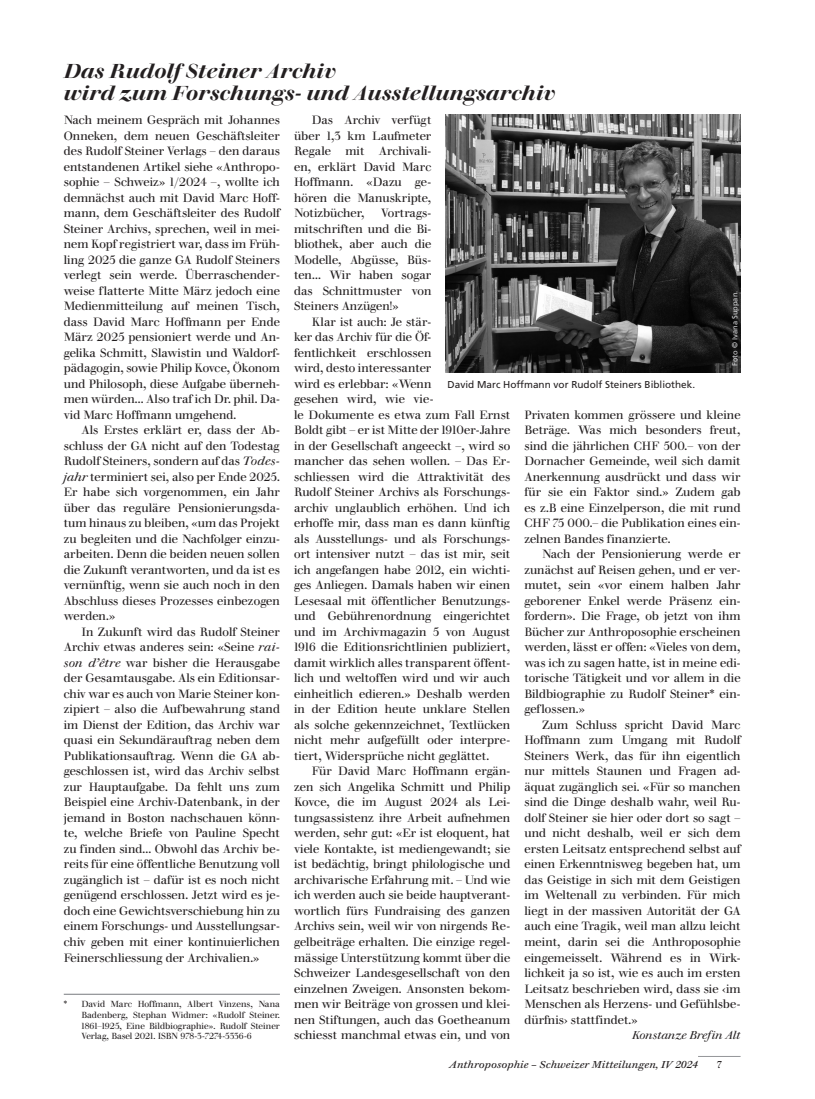
<style>
.page{position:relative;width:815px;height:1099px;background:#fff}
.page>*{position:absolute;margin:0;border:0;box-sizing:border-box;transform-origin:0 0}
.Große_Titel{font:italic 600 20px/22.5px "Walbaum 60 pt";letter-spacing:.01em;color:#231f20}
.Text-D_m_E{font:11.88px/15.5px "Walbaum 18 pt";letter-spacing:.01em;color:#231f20;text-align:justify}
.Text-D_o_E{font:11.88px/15.5px "Walbaum 18 pt";letter-spacing:.01em;color:#231f20;text-align:justify}
.Text-D_m_E-2{font:italic 11.25px "Walbaum 18 pt";color:#231f20}
.Bildunterschriften{font:10px "Frutiger LT Pro";color:#231f20}
.t1{font:italic 10px "Walbaum 12 pt";color:#231f20}
.t2{font:10px "Walbaum 12 pt";color:#231f20}
.Anm_mit_1{font:8.75px/10.6px "Walbaum 18 pt";letter-spacing:.005em;color:#231f20;text-align:justify}
.Bildnachweis{font:7.5px "Frutiger LT Pro";color:#d1d2d4}
.s1{font-style:italic}
</style>
<div class="page">
<hr style="left:698px;top:1055px;width:43px;height:1px;background:#939598">
<img style="left:446px;top:115px;width:295px;height:257px">
<hr style="left:64px;top:993px;width:216px;height:1px;background:#939598">
<p class="Große_Titel" style="left:64px;top:58px;width:493px">Das Rudolf Steiner Archiv<br>wird zum Forschungs- und Ausstellungsarchiv</p>
<p class="Text-D_o_E" style="left:64px;top:111px;width:219px">Nach meinem Gespräch mit Johannes Onneken, dem neuen Geschäftsleiter des Rudolf Steiner Verlags – den daraus entstandenen Artikel siehe «Anthropo&shy;sophie – Schweiz» 1/2024 –, wollte ich demnächst auch mit David Marc Hoff&shy;mann, dem Geschäftsleiter des Rudolf Steiner Archivs, sprechen, weil in mei&shy;nem Kopf registriert war, dass im Früh&shy;ling 2025 die ganze GA Rudolf Steiners verlegt sein werde. Überraschender&shy;weise flatterte Mitte März jedoch eine Medienmitteilung auf meinen Tisch, dass David Marc Hoffmann per Ende März 2025 pensioniert werde und An&shy;gelika Schmitt, Slawistin und Waldorf&shy;pädagogin, sowie Philip Kovce, Ökonom und Philosoph, diese Aufgabe überneh&shy;men würden… Also traf ich Dr. phil. Da&shy;vid Marc Hoffmann umgehend.</p>
<p class="Text-D_m_E" style="left:64px;top:421px;width:218px;text-indent:18px">Als Erstes erklärt er, dass der Ab&shy;schluss der GA nicht auf den Todestag Rudolf Steiners, sondern auf das <span class="s1">Todes&shy;jahr</span> terminiert sei, also per Ende 2025.<br>Er habe sich vorgenommen, ein Jahr über das reguläre Pensionierungsda&shy;tum hinaus zu bleiben, «um das Projekt zu begleiten und die Nachfolger einzu&shy;arbeiten. Denn die beiden neuen sollen die Zukunft verantworten, und da ist es vernünftig, wenn sie auch noch in den Abschluss dieses Prozesses einbezogen werden.»</p>
<p class="Text-D_m_E" style="left:64px;top:623px;width:218px;text-indent:18px">In Zukunft wird das Rudolf Steiner Archiv etwas anderes sein: «Seine <span class="s1">rai&shy;son d’être</span> war bisher die Herausgabe der Gesamtausgabe. Als ein Editionsar&shy;chiv war es auch von Marie Steiner kon&shy;zipiert – also die Aufbewahrung stand im Dienst der Edition, das Archiv war quasi ein Sekundärauftrag neben dem Publikationsauftrag. Wenn die GA ab&shy;geschlossen ist, wird das Archiv selbst zur Hauptaufgabe. Da fehlt uns zum Beispiel eine Archiv-Datenbank, in der jemand in Boston nachschauen könn&shy;te, welche Briefe von Pauline Specht zu finden sind… Obwohl das Archiv be&shy;reits für eine öffentliche Benutzung voll zugänglich ist – dafür ist es noch nicht genügend erschlossen. Jetzt wird es je&shy;doch eine Gewichtsverschiebung hin zu einem Forschungs- und Ausstellungsar&shy;chiv geben mit einer kontinuierlichen Feinerschliessung der Archivalien.»</p>
<p class="Text-D_m_E" style="left:294px;top:111px;width:139px;text-indent:18px">Das Archiv verfügt über 1,3 km Laufmeter Regale mit Archivali&shy;en, erklärt David Marc Hoffmann. «Dazu ge&shy;hören die Manuskripte, Notizbücher,</p>
<p class="Text-D_m_E" style="left:294px;top:204px;width:139px;text-indent:87px">Vortrags&shy;mitschriften und die Bi&shy;bliothek, aber auch die Modelle, Abgüsse, Büs&shy;ten… Wir haben sogar das Schnittmuster von Steiners Anzügen!»</p>
<p class="Text-D_m_E" style="left:294px;top:313px;width:218px;text-align:left;text-indent:18px">Klar ist auch: Je stär-<br>ker das Archiv für die Öf-<br>fentlichkeit erschlossen<br>wird, desto interessanter<br>wird es erlebbar: «Wenn<br>gesehen wird, wie vie-<br>le Dokumente es etwa zum Fall Ernst Boldt gibt – er ist Mitte der 1910er-Jahre in der Gesellschaft angeeckt –, wird so mancher das sehen wollen. – Das Er&shy;schliessen wird die Attraktivität des Rudolf Steiner Archivs als Forschungs&shy;archiv unglaublich erhöhen. Und ich erhoffe mir, dass man es dann künftig als Ausstellungs- und als Forschungs&shy;ort intensiver nutzt – das ist mir, seit ich angefangen habe 2012, ein wichti&shy;ges Anliegen. Damals haben wir einen Lesesaal mit öffentlicher Benutzungs&shy;und Gebührenordnung eingerichtet und im Archivmagazin 5 von August 1916 die Editionsrichtlinien publiziert, damit wirklich alles transparent öffent&shy;lich und weltoffen wird und wir auch einheitlich edieren.» Deshalb werden in der Edition heute unklare Stellen als solche gekennzeichnet, Textlücken nicht mehr aufgefüllt oder interpre&shy;tiert, Widersprüche nicht geglättet.</p>
<p class="Text-D_m_E" style="left:294px;top:762px;width:218px;text-indent:18px">Für David Marc Hoffmann ergän&shy;zen sich Angelika Schmitt und Philip Kovce, die im August 2024 als Lei&shy;tungsassistenz ihre Arbeit aufnehmen werden, sehr gut: «Er ist eloquent, hat viele Kontakte, ist mediengewandt; sie ist bedächtig, bringt philologische und archivarische Erfahrung mit. – Und wie ich werden auch sie beide hauptverant&shy;wortlich fürs Fundraising des ganzen Archivs sein, weil wir von nirgends Re&shy;gelbeiträge erhalten. Die einzige regel&shy;mässige Unterstützung kommt über die Schweizer Landesgesellschaft von den einzelnen Zweigen. Ansonsten bekom&shy;men wir Beiträge von grossen und klei&shy;nen Stiftungen, auch das Goetheanum schiesst manchmal etwas ein, und von</p>
<p class="Bildnachweis" style="left:730px;top:366px;width:77px;rotate:-90deg">Foto © Ivana Suppan.</p>
<p class="Bildunterschriften" style="left:448px;top:378px;width:249px">David Marc Hoffmann vor Rudolf Steiners Bibliothek.</p>
<p class="Text-D_m_E" style="left:524px;top:406px;width:218px">Privaten kommen grössere und kleine Beträge. Was mich besonders freut, sind die jährlichen CHF 500.– von der Dornacher Gemeinde, weil sich damit Anerkennung ausdrückt und dass wir für sie ein Faktor sind.» Zudem gab es z.B eine Einzelperson, die mit rund CHF 75 000.– die Publikation eines ein&shy;zelnen Bandes finanzierte.</p>
<p class="Text-D_m_E" style="left:524px;top:545px;width:218px;text-align:left;text-indent:18px">Nach der Pensionierung werde er zunächst auf Reisen gehen, und er ver&shy;mutet, sein «vor einem halben Jahr geborener Enkel werde Präsenz ein&shy;fordern». Die Frage, ob jetzt von ihm Bücher zur Anthroposophie erscheinen werden, lässt er offen: «Vieles von dem, was ich zu sagen hatte, ist in meine edi&shy;torische Tätigkeit und vor allem in die Bildbiographie zu Rudolf Steiner* ein&shy;geflossen.»</p>
<p class="Text-D_m_E" style="left:524px;top:716px;width:219px;text-align:left;text-indent:18px">Zum Schluss spricht David Marc Hoffmann zum Umgang mit Rudolf Steiners Werk, das für ihn eigentlich nur mittels Staunen und Fragen ad&shy;äquat zugänglich sei. «Für so manchen sind die Dinge deshalb wahr, weil Ru&shy;dolf Steiner sie hier oder dort so sagt – und nicht deshalb, weil er sich dem ersten Leitsatz entsprechend selbst auf einen Erkenntnisweg begeben hat, um das Geistige in sich mit dem Geistigen im Weltenall zu verbinden. Für mich liegt in der massiven Autorität der GA auch eine Tragik, weil man allzu leicht meint, darin sei die Anthroposophie eingemeisselt. Während es in Wirk&shy;lichkeit ja so ist, wie es auch im ersten Leitsatz beschrieben wird, dass sie ‹im Menschen als Herzens- und Gefühlsbe&shy;dürfnis› stattfindet.»</p>
<p class="Text-D_m_E-2" style="left:632px;top:1025px;width:110px">Konstanze Brefin Alt</p>
<p class="Anm_mit_1" style="left:81px;top:998px;width:200px;text-indent:-18px">* David Marc Hoffmann, Albert Vinzens, Nana Badenberg, Stephan Widmer: «Rudolf Steiner.<br>1861–1925, Eine Bildbiographie». Rudolf Steiner Verlag, Basel 2021. ISBN 978-3-7274-5336-6</p>
<p class="t1" style="left:449px;top:1055px;width:250px">Anthroposophie – Schweizer Mitteilungen, IV 2024</p>
<p class="t2" style="left:717px;top:1055px;width:7px">7</p>
</div>
